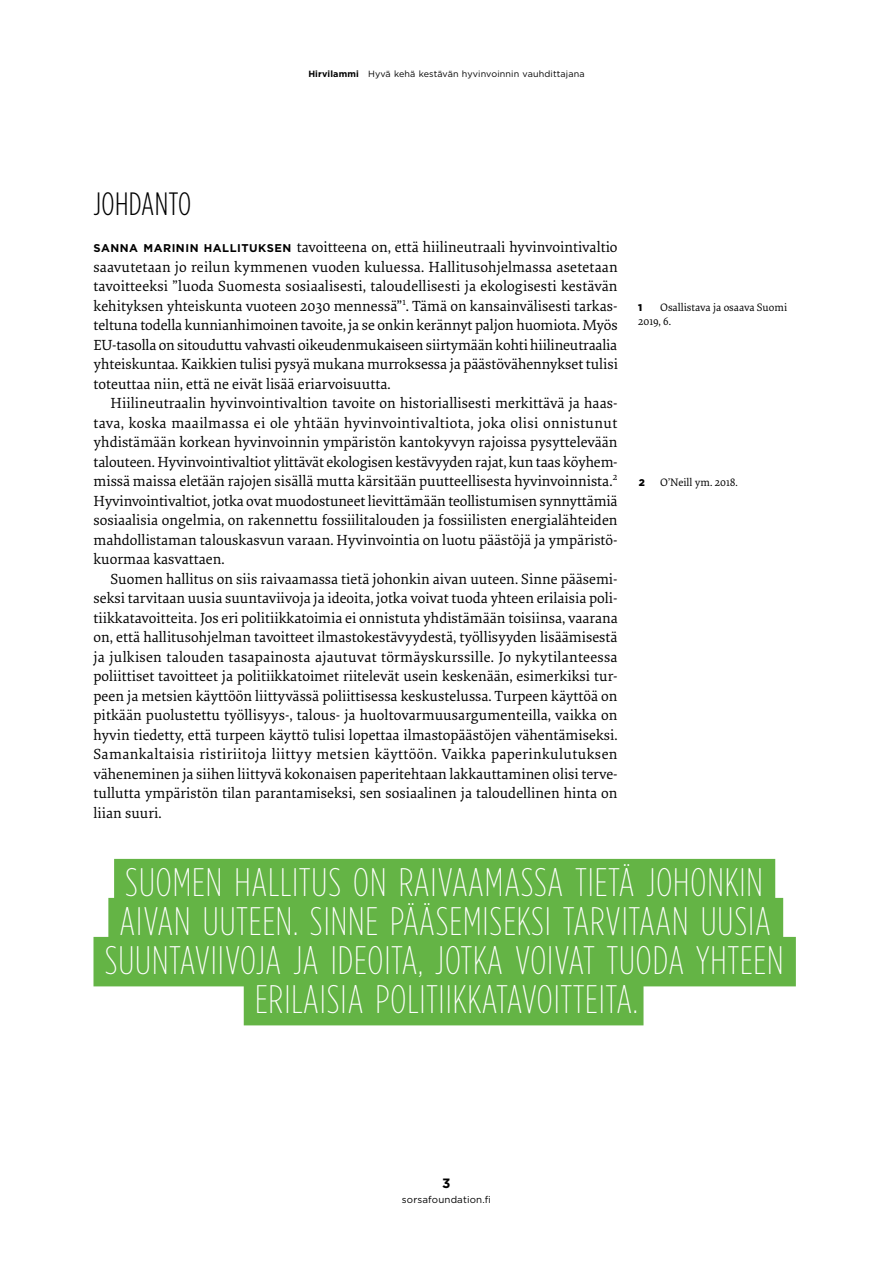
<style>
.page{position:relative;width:893px;height:1263px;background:#fff}
.page>*{position:absolute;margin:0;border:0;box-sizing:border-box;transform-origin:0 0}
.t1{font:200 39.75px/39px "Gotham Condensed";letter-spacing:.025em;color:#fff;text-align:center}
.t2{font:300 32.25px "Gotham Condensed";letter-spacing:.015em;color:#000}
.t3{font:15.3px/19.5px "Elena Basic";color:#000;text-align:justify}
.t4{font:700 13.5px "Gotham";color:#000}
.t5{font:11.25px/14.7px "Elena Basic";color:#000}
.t6{font:9.75px "Gotham";letter-spacing:.015em;color:#000}
.t7{font:900 9.75px "Gotham";color:#000}
.t8{font:9px "Gotham";letter-spacing:.015em;color:#000}
.s1{font-weight:700}
.s2{font-family:"Gotham";font-weight:700;font-size:11.25px}
</style>
<div class="page">
<div style="left:114px;top:859px;width:661px;height:49px;background:#64b445"></div>
<div style="left:108px;top:898px;width:675px;height:49px;background:#64b445"></div>
<div style="left:93px;top:937px;width:703px;height:49px;background:#64b445"></div>
<div style="left:244px;top:976px;width:399px;height:49px;background:#64b445"></div>
<p class="t8" style="left:308px;top:68px;width:278px"><span class="s1">Hirvilammi</span> Hyvä kehä kestävän hyvinvoinnin vauhdittajana</p>
<h2 class="t2" style="left:94px;top:186px;width:99px">JOHDANTO</h2>
<p class="t3" style="left:94px;top:237px;width:526px"><span class="s2">SANNA MARININ HALLITUKSEN</span> tavoitteena on, että hiilineutraali hyvinvointivaltio saavutetaan jo reilun kymmenen vuoden kuluessa. Hallitusohjelmassa asetetaan tavoitteeksi ”luoda Suomesta sosiaalisesti, taloudellisesti ja ekologisesti kestävän kehityksen yhteiskunta vuoteen 2030 mennessä”<sup>1</sup>. Tämä on kansainvälisesti tarkas&shy;teltuna todella kunnianhimoinen tavoite, ja se onkin kerännyt paljon huomiota. Myös EU-tasolla on sitouduttu vahvasti oikeudenmukaiseen siirtymään kohti hiilineutraalia yhteiskuntaa. Kaikkien tulisi pysyä mukana murroksessa ja päästövähennykset tulisi toteuttaa niin, että ne eivät lisää eriarvoisuutta.</p>
<p class="t3" style="left:94px;top:393px;width:526px;text-indent:17px">Hiilineutraalin hyvinvointivaltion tavoite on historiallisesti merkittävä ja haas&shy;tava, koska maailmassa ei ole yhtään hyvinvointivaltiota, joka olisi onnistunut yhdistämään korkean hyvinvoinnin ympäristön kantokyvyn rajoissa pysyttelevään talouteen. Hyvinvointivaltiot ylittävät ekologisen kestävyyden rajat, kun taas köyhem&shy;missä maissa eletään rajojen sisällä mutta kärsitään puutteellisesta hyvinvoinnista.<sup>2<br></sup>Hyvinvointivaltiot, jotka ovat muodostuneet lievittämään teollistumisen synnyttämiä sosiaalisia ongelmia, on rakennettu fossiilitalouden ja fossiilisten energialähteiden mahdollistaman talouskasvun varaan. Hyvinvointia on luotu päästöjä ja ympäristö&shy;kuormaa kasvattaen.</p>
<p class="t3" style="left:94px;top:568px;width:526px;text-indent:17px">Suomen hallitus on siis raivaamassa tietä johonkin aivan uuteen. Sinne pääsemi&shy;seksi tarvitaan uusia suuntaviivoja ja ideoita, jotka voivat tuoda yhteen erilaisia poli&shy;tiikkatavoitteita. Jos eri politiikkatoimia ei onnistuta yhdistämään toisiinsa, vaarana on, että hallitusohjelman tavoitteet ilmastokestävyydestä, työllisyyden lisäämisestä ja julkisen talouden tasapainosta ajautuvat törmäyskurssille. Jo nykytilanteessa poliittiset tavoitteet ja politiikkatoimet riitelevät usein keskenään, esimerkiksi tur&shy;peen ja metsien käyttöön liittyvässä poliittisessa keskustelussa. Turpeen käyttöä on pitkään puolustettu työllisyys-, talous- ja huoltovarmuusargumenteilla, vaikka on hyvin tiedetty, että turpeen käyttö tulisi lopettaa ilmastopäästöjen vähentämiseksi.<br>Samankaltaisia ristiriitoja liittyy metsien käyttöön. Vaikka paperinkulutuksen väheneminen ja siihen liittyvä kokonaisen paperitehtaan lakkauttaminen olisi terve&shy;tullutta ympäristön tilan parantamiseksi, sen sosiaalinen ja taloudellinen hinta on liian suuri.</p>
<p class="t5" style="left:638px;top:299px;width:150px;text-indent:22px">Osallistava ja osaava Suomi<br>2019, 6.</p>
<p class="t7" style="left:638px;top:300px;width:6px">1</p>
<p class="t7" style="left:639px;top:476px;width:8px">2</p>
<p class="t5" style="left:660px;top:474px;width:79px">O’Neill ym. 2018.</p>
<h1 class="t1" style="left:105px;top:862px;width:680px">SUOMEN HALLITUS ON RAIVAAMASSA TIETÄ JOHONKIN AIVAN UUTEEN. SINNE PÄÄSEMISEKSI TARVITAAN UUSIA SUUNTAVIIVOJA JA IDEOITA, JOTKA VOIVAT TUODA YHTEEN ERILAISIA POLITIIKKATAVOITTEITA.</h1>
<p class="t4" style="left:442px;top:1174px;width:10px">3</p>
<p class="t6" style="left:402px;top:1193px;width:91px">sorsafoundation.fi</p>
</div>
